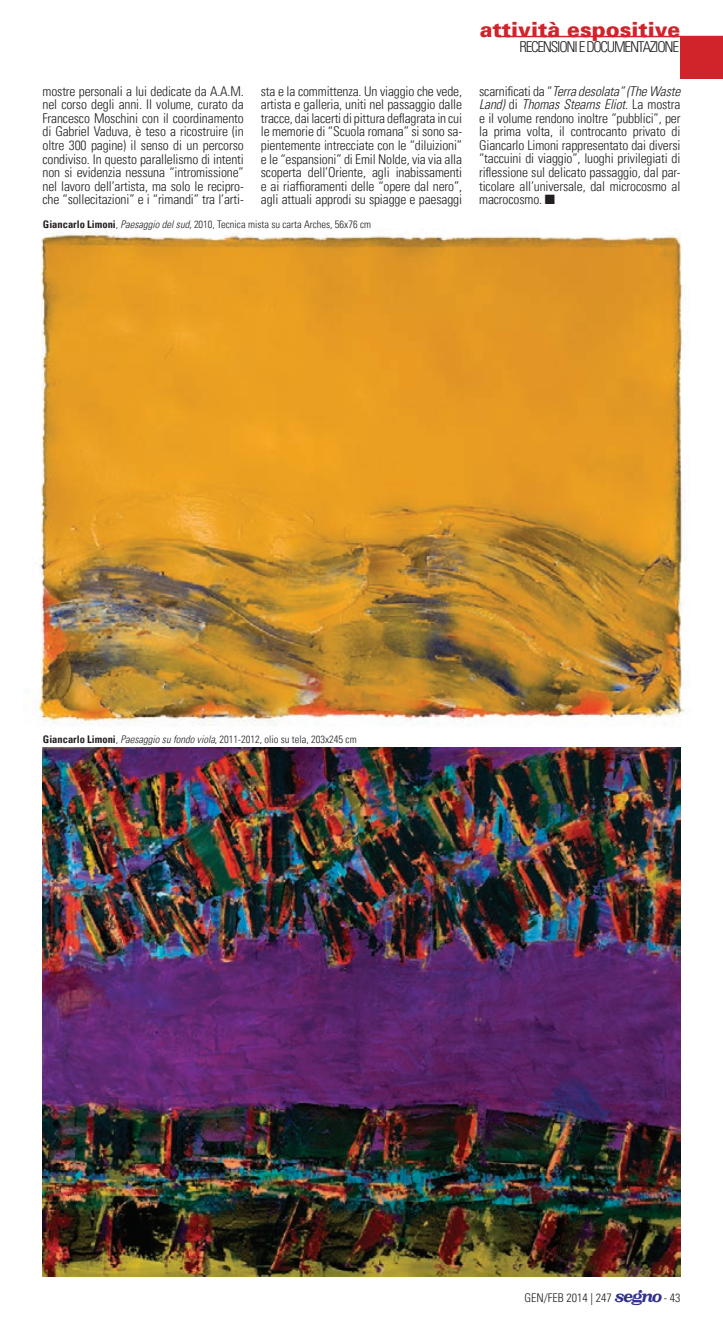
<style>
.page{position:relative;width:723px;height:1340px;background:#fff}
.page>*{position:absolute;margin:0;border:0;box-sizing:border-box;transform-origin:0 0}
.t1{font:900 21px "Univers";color:#d1232a}
.t2{font:300 condensed 15px "Univers";letter-spacing:-.08em;color:#231f20}
.t3{font:300 condensed 13.5px/13.5px "Univers";letter-spacing:-.01em;color:#231f20;text-align:justify}
.t4{font:300 condensed 12px "Univers";color:#231f20}
.t5{font:300 condensed 10.5px "Univers";color:#231f20}
.s1{font-style:italic}
.s2{font-weight:700}
.s3{font-family:"Volta Med Ita";font-weight:400;font-stretch:normal;font-size:18px;color:#323092}
</style>
<div class="page">
<hr style="left:499px;top:36px;width:224px;height:1px;background:#d1232a">
<div style="left:680px;top:36px;width:43px;height:43px;background:#d1232a"></div>
<img style="left:37px;top:229px;width:647px;height:497px">
<img style="left:43px;top:747px;width:637px;height:529px">
<h1 class="t1" style="left:480px;top:16px;width:202px">attività espositive</h1>
<p class="t2" style="left:519px;top:37px;width:161px">RECENSIONI E DOCUMENTAZIONE</p>
<p class="t3" style="left:43px;top:84px;width:203px">mostre personali a lui dedicate da A.A.M. nel corso degli anni. Il volume, curato da Francesco Moschini con il coordinamento di Gabriel Vaduva, è teso a ricostruire (in oltre 300 pagine) il senso di un percorso condiviso. In questo parallelismo di intenti non si evidenzia nessuna “intromissione” nel lavoro dell’artista, ma solo le recipro&shy;che “sollecitazioni” e i “rimandi” tra l’arti-</p>
<p class="t3" style="left:261px;top:84px;width:203px">sta e la committenza. Un viaggio che vede, artista e galleria, uniti nel passaggio dalle tracce, dai lacerti di pittura deflagrata in cui le memorie di “Scuola romana” si sono sa&shy;pientemente intrecciate con le “diluizioni” e le “espansioni” di Emil Nolde, via via alla scoperta dell’Oriente, agli inabissamenti e ai riaffioramenti delle “opere dal nero”, agli attuali approdi su spiagge e paesaggi</p>
<p class="t3" style="left:479px;top:84px;width:203px">scarnificati da “<span class="s1">Terra desolata” (The Waste Land)</span> di <span class="s1">Thomas Stearns Eliot.</span> La mostra e il volume rendono inoltre “pubblici”, per la prima volta, il controcanto privato di Giancarlo Limoni rappresentato dai diversi “taccuini di viaggio”, luoghi privilegiati di riflessione sul delicato passaggio, dal par&shy;ticolare all’universale, dal microcosmo al macrocosmo. ■</p>
<p class="t5" style="left:43px;top:218px;width:330px"><span class="s2">Giancarlo Limoni</span>, <span class="s1">Paesaggio del sud</span>, 2010, Tecnica mista su carta Arches, 56x76 cm</p>
<p class="t5" style="left:43px;top:733px;width:315px"><span class="s2">Giancarlo Limoni</span>, <span class="s1">Paesaggio su fondo viola</span>, 2011-2012, olio su tela, 203x245 cm</p>
<p class="t4" style="left:525px;top:1290px;width:157px">GEN/FEB 2014 | 247 <span class="s3">segno</span> - 43</p>
</div>
